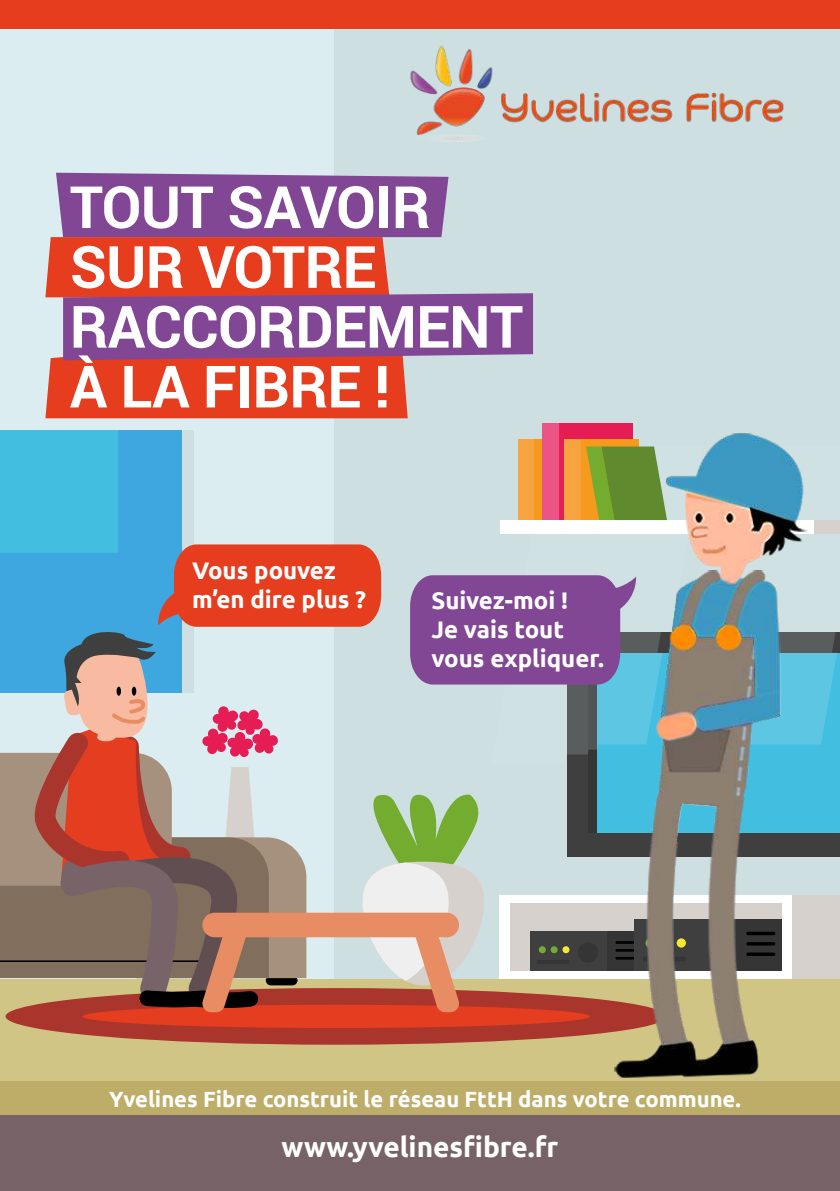
<style>
.page{position:relative;width:840px;height:1191px;background:#fff}
.page>*{position:absolute;margin:0;border:0;box-sizing:border-box;transform-origin:0 0}
.t1{font:700 58.4px/59.8px "Roboto";letter-spacing:-.01em;color:#fff}
.t2{font:700 28px "Ubuntu";color:#fff}
.t3{font:700 24px/28.8px "Ubuntu";color:#fff}
.t4{font:700 22px "Ubuntu";color:#fff}
</style>
<div class="page">
<div style="left:0;top:978px;width:839px;height:103px;background:#d1c586"></div>
<div style="left:0;top:1081px;width:839px;height:33px;background:#bdad68"></div>
<div style="left:0;top:28px;width:334px;height:950px;background:#dbedf0"></div>
<div style="left:334px;top:28px;width:505px;height:950px;background:#cddfe0"></div>
<div style="left:6px;top:988px;width:660px;height:56px;background:#aa352d;border-radius:50%"></div>
<div style="left:83px;top:1004px;width:506px;height:24px;background:#e53d1f;border-radius:50%"></div>
<svg style="left:0;top:430px;width:182px;height:114px;background:#40b5e0"></svg>
<div style="left:182px;top:430px;width:11px;height:263px;background:#cddfe0"></div>
<div style="left:0;top:1114px;width:839px;height:77px;background:#776367"></div>
<img style="left:490px;top:423px;width:349px;height:704px">
<div style="left:0;top:0;width:839px;height:28px;background:#e63d1f"></div>
<img style="left:410px;top:46px;width:374px;height:95px">
<svg style="left:0;top:544px;width:635px;height:470px"></svg>
<svg style="left:45px;top:173px;width:487px;height:245px"></svg>
<h1 class="t1" style="left:70px;top:178px;width:455px">TOUT SAVOIR<br>SUR VOTRE<br>RACCORDEMENT<br>À LA FIBRE !</h1>
<p class="t3" style="left:192px;top:557px;width:175px">Vous pouvez m’en dire plus ?</p>
<p class="t3" style="left:431px;top:587px;width:174px">Suivez-moi !<br>Je vais tout vous expliquer.</p>
<p class="t4" style="left:109px;top:1085px;width:633px">Yvelines Fibre construit le réseau FttH dans votre commune.</p>
<p class="t2" style="left:281px;top:1130px;width:278px">www.yvelinesfibre.fr</p>
</div>
